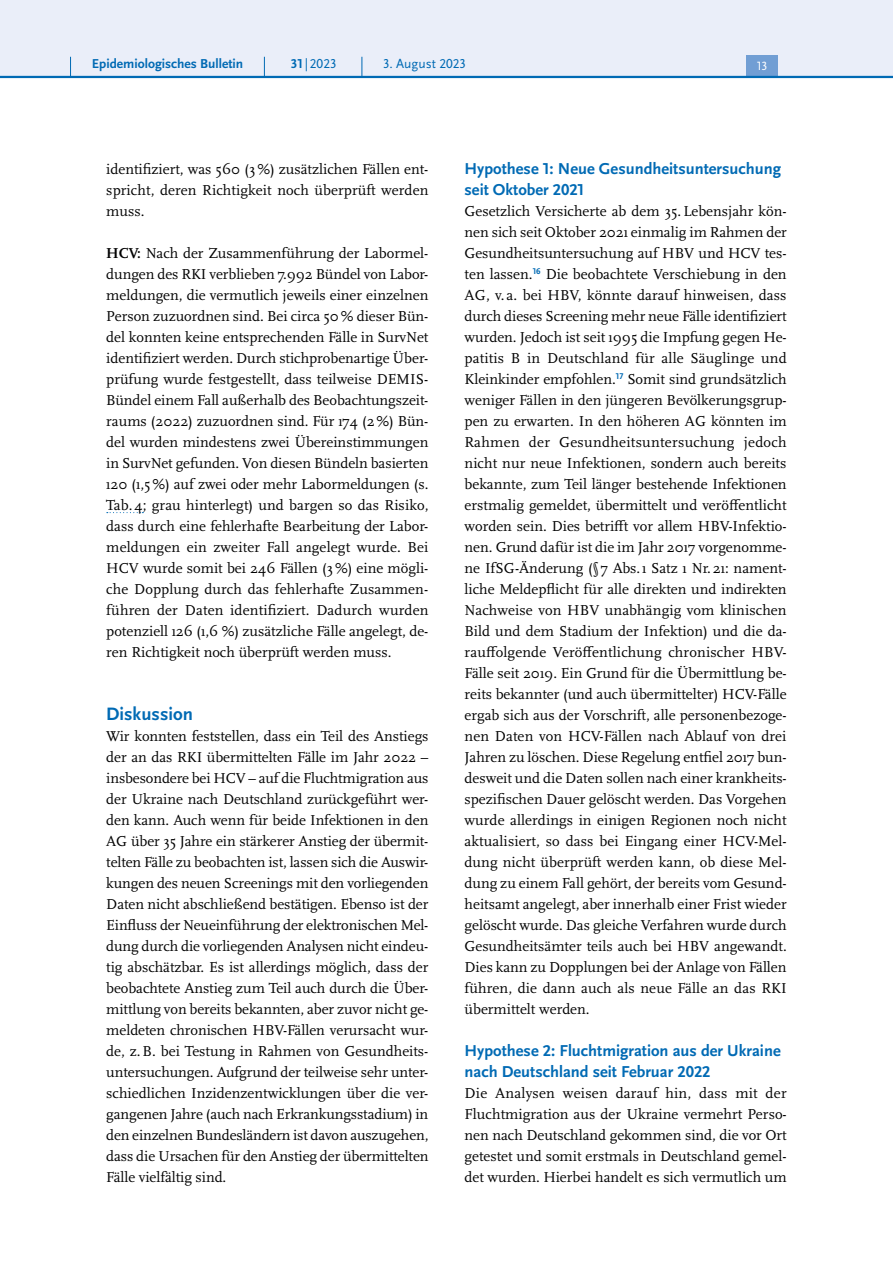
<style>
.page{position:relative;width:893px;height:1263px;background:#fff}
.page>*{position:absolute;margin:0;border:0;box-sizing:border-box;transform-origin:0 0}
.H3_-_Neu{font:700 18.75px "Scala Sans Pro";color:#006ab4}
.H4_-_Neu{font:700 16.5px/21px "Scala Sans Pro";color:#006ab4}
.P_-_Fließtext{font:15px/21px "Scala Pro";color:#000;text-align:justify}
.t1{font:700 13.5px "Scala Sans Pro";color:#006ab4}
.t2{font:13.5px "Scala Sans Pro";color:#006ab4}
.t3{font:12.45px "Scala Sans Pro";color:#fff}
.s1{font-weight:700}
</style>
<div class="page">
<svg style="left:107px;top:512px;width:36px;height:1px"></svg>
<div style="left:0;top:0;width:893px;height:77px;background:#eaeef9"></div>
<div style="left:746px;top:55px;width:32px;height:21px;background:#719ed4"></div>
<hr style="left:0;top:76px;width:893px;height:2px;background:#006ab4">
<svg style="left:70px;top:57px;width:1px;height:19px"></svg>
<svg style="left:264px;top:57px;width:1px;height:19px"></svg>
<svg style="left:362px;top:57px;width:1px;height:19px"></svg>
<p class="t1" style="left:92px;top:55px;width:153px">Epidemiologisches Bulletin</p>
<p class="t2" style="left:291px;top:55px;width:47px"><span class="s1">31</span> | 2023</p>
<p class="t2" style="left:383px;top:55px;width:84px">3. August 2023</p>
<p class="t3" style="left:757px;top:59px;width:12px">13</p>
<p class="P_-_Fließtext" style="left:106px;top:158px;width:324px">identifiziert, was 560 (3%) zusätzlichen Fällen ent&shy;spricht, deren Richtigkeit noch überprüft werden muss.</p>
<p class="P_-_Fließtext" style="left:106px;top:242px;width:324px"><span class="s1">HCV:</span> Nach der Zusammenführung der Labormel&shy;dungen des RKI verblieben 7.992 Bündel von Labor&shy;meldungen, die vermutlich jeweils einer einzelnen Person zuzuordnen sind. Bei circa 50% dieser Bün&shy;del konnten keine entsprechenden Fälle in SurvNet identifiziert werden. Durch stichprobenartige Über&shy;prüfung wurde festgestellt, dass teilweise DEMIS-Bündel einem Fall außerhalb des Beobachtungszeit&shy;raums (2022) zuzuordnen sind. Für 174 (2%) Bün&shy;del wurden mindestens zwei Übereinstimmungen in SurvNet gefunden. Von diesen Bündeln basierten 120 (1,5%) auf zwei oder mehr Labormeldungen (s.<br>Tab.4; grau hinterlegt) und bargen so das Risiko, dass durch eine fehlerhafte Bearbeitung der Labor&shy;meldungen ein zweiter Fall angelegt wurde. Bei HCV wurde somit bei 246 Fällen (3%) eine mögli&shy;che Dopplung durch das fehlerhafte Zusammen&shy;führen der Daten identifiziert. Dadurch wurden potenziell 126 (1,6 %) zusätzliche Fälle angelegt, de&shy;ren Richtigkeit noch überprüft werden muss.</p>
<h1 class="H3_-_Neu" style="left:106px;top:702px;width:88px">Diskussion</h1>
<p class="P_-_Fließtext" style="left:106px;top:725px;width:324px">Wir konnten feststellen, dass ein Teil des Anstiegs der an das RKI übermittelten Fälle im Jahr 2022 – insbesondere bei HCV – auf die Fluchtmigration aus der Ukraine nach Deutschland zurückgeführt wer&shy;den kann. Auch wenn für beide Infektionen in den AG über 35 Jahre ein stärkerer Anstieg der übermit&shy;telten Fälle zu beobachten ist, lassen sich die Auswir&shy;kungen des neuen Screenings mit den vorliegenden Daten nicht abschließend bestätigen. Ebenso ist der Einfluss der Neueinführung der elektronischen Mel&shy;dung durch die vorliegenden Analysen nicht eindeu&shy;tig abschätzbar. Es ist allerdings möglich, dass der beobachtete Anstieg zum Teil auch durch die Über&shy;mittlung von bereits bekannten, aber zuvor nicht ge&shy;meldeten chronischen HBV-Fällen verursacht wur&shy;de, z.B. bei Testung in Rahmen von Gesundheits&shy;untersuchungen. Aufgrund der teilweise sehr unter&shy;schiedlichen Inzidenzentwicklungen über die ver&shy;gangenen Jahre (auch nach Erkrankungsstadium) in den einzelnen Bundesländern ist davon auszugehen, dass die Ursachen für den Anstieg der übermittelten Fälle vielfältig sind.</p>
<h3 class="H4_-_Neu" style="left:465px;top:158px;width:318px">Hypothese 1: Neue Gesundheitsuntersuchung seit Oktober 2021</h3>
<p class="P_-_Fließtext" style="left:465px;top:200px;width:324px">Gesetzlich Versicherte ab dem 35. Lebensjahr kön&shy;nen sich seit Oktober 2021 einmalig im Rahmen der Gesundheitsuntersuchung auf HBV und HCV tes&shy;ten lassen.<sup>16</sup> Die beobachtete Verschiebung in den AG, v. a. bei HBV, könnte darauf hinweisen, dass durch dieses Screening mehr neue Fälle identifiziert wurden. Jedoch ist seit 1995 die Impfung gegen He&shy;patitis B in Deutschland für alle Säuglinge und Kleinkinder empfohlen.<sup>17</sup> Somit sind grundsätzlich weniger Fällen in den jüngeren Bevölkerungsgrup&shy;pen zu erwarten. In den höheren AG könnten im Rahmen der Gesundheitsuntersuchung jedoch nicht nur neue Infektionen, sondern auch bereits bekannte, zum Teil länger bestehende Infektionen erstmalig gemeldet, übermittelt und veröffentlicht worden sein. Dies betrifft vor allem HBV-Infektio&shy;nen. Grund dafür ist die im Jahr 2017 vorgenomme&shy;ne IfSG-Änderung (§ 7 Abs.1 Satz 1 Nr.21: nament&shy;liche Meldepflicht für alle direkten und indirekten Nachweise von HBV unabhängig vom klinischen Bild und dem Stadium der Infektion) und die da&shy;rauffolgende Veröffentlichung chronischer HBV-Fälle seit 2019. Ein Grund für die Übermittlung be&shy;reits bekannter (und auch übermittelter) HCV-Fälle ergab sich aus der Vorschrift, alle personenbezoge&shy;nen Daten von HCV-Fällen nach Ablauf von drei Jahren zu löschen. Diese Regelung entfiel 2017 bun&shy;desweit und die Daten sollen nach einer krankheits&shy;spezifischen Dauer gelöscht werden. Das Vorgehen wurde allerdings in einigen Regionen noch nicht aktualisiert, so dass bei Eingang einer HCV-Mel&shy;dung nicht überprüft werden kann, ob diese Mel&shy;dung zu einem Fall gehört, der bereits vom Gesund&shy;heitsamt angelegt, aber innerhalb einer Frist wieder gelöscht wurde. Das gleiche Verfahren wurde durch Gesundheitsämter teils auch bei HBV angewandt.<br>Dies kann zu Dopplungen bei der Anlage von Fällen führen, die dann auch als neue Fälle an das RKI übermittelt werden.</p>
<h3 class="H4_-_Neu" style="left:465px;top:1040px;width:318px">Hypothese 2: Fluchtmigration aus der Ukraine nach Deutschland seit Februar 2022</h3>
<p class="P_-_Fließtext" style="left:465px;top:1082px;width:324px">Die Analysen weisen darauf hin, dass mit der Fluchtmigration aus der Ukraine vermehrt Perso&shy;nen nach Deutschland gekommen sind, die vor Ort getestet und somit erstmals in Deutschland gemel&shy;det wurden. Hierbei handelt es sich vermutlich um</p>
</div>
